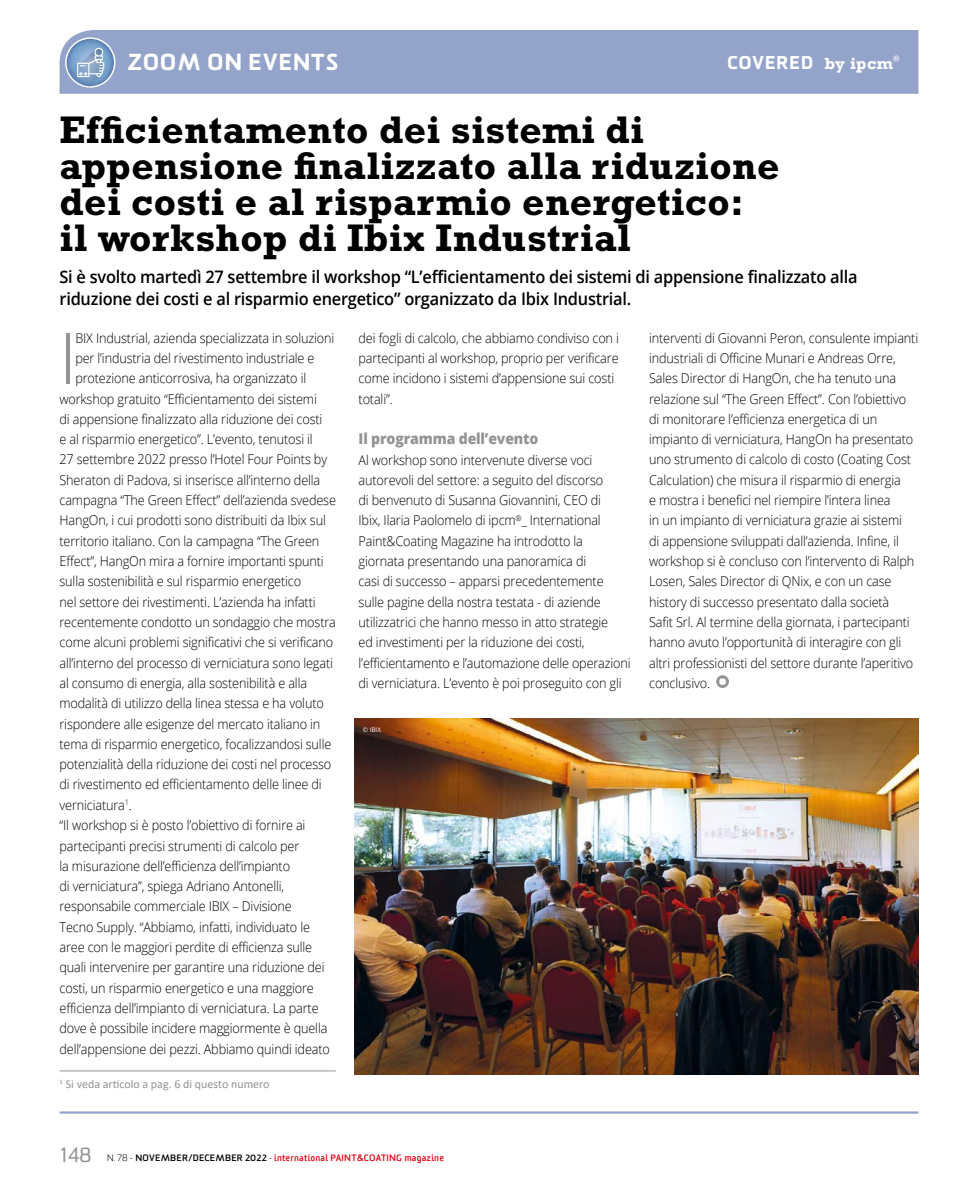
<style>
.page{position:relative;width:978px;height:1191px;background:#fff}
.page>*{position:absolute;margin:0;border:0;box-sizing:border-box;transform-origin:0 0}
.t1{font:300 70.35px "Open Sans";color:#949494;scale:.94 1}
.t2{font:700 39px/36px "Rockwell Std";letter-spacing:.01em;color:#000}
.t3{font:900 22.5px "Sommet Rounded";letter-spacing:.025em;color:#fff}
.t4{font:900 18px "Sommet Rounded";letter-spacing:.025em;color:#fff}
.t5{font:600 17.25px/21.8px "Open Sans";letter-spacing:-.015em;color:#000;scale:.95 1}
.t6{font:800 15px "Open Sans";letter-spacing:-.01em;color:#949494;scale:.94 1}
.t7{font:300 13.5px/20.2px "Open Sans";letter-spacing:-.01em;color:#000;scale:.94 1}
.t8{font:12px "Calibri";color:#949494}
.t9{font:700 9px "Sommet Rounded";letter-spacing:.02em;color:#e30613}
.t10{font:700 7.8px "Rockwell";color:#fff}
.t11{font:6.3px "Open Sans";color:#fff}
.s1{font-family:"Rockwell";font-weight:700;font-size:16.5px}
.s2{font-weight:400;font-size:19.8px;color:#949494}
.s3{font-weight:300;color:#000}
.s4{color:#000}
</style>
<div class="page">
<hr style="left:60px;top:1111px;width:858px;height:2px;background:#93a3c9">
<div style="left:60px;top:30px;width:858px;height:64px;background:#93a3c9"></div>
<svg style="left:65px;top:37px;width:50px;height:51px;background:#92acce"></svg>
<hr style="left:60px;top:1070px;width:276px;height:1px;background:#949494">
<img style="left:354px;top:718px;width:564px;height:356px">
<div style="left:716px;top:675px;width:13px;height:13px;background:#949494;border-radius:50%"></div>
<div style="left:719px;top:678px;width:7px;height:7px;background:#fff;border-radius:2px"></div>
<h3 class="t3" style="left:128px;top:48px;width:213px">ZOOM ON EVENTS</h3>
<h3 class="t4" style="left:727px;top:51px;width:167px">COVERED <span class="s1">by ipcm</span></h3>
<p class="t10" style="left:893px;top:54px;width:7px">®</p>
<h2 class="t2" style="left:60px;top:111px;width:721px">Efficientamento dei sistemi di appensione finalizzato alla riduzione dei costi e al risparmio energetico: il workshop di Ibix Industrial</h2>
<p class="t5" style="left:60px;top:266px;width:842px">Si è svolto martedì 27 settembre il workshop “L’efficientamento dei sistemi di appensione finalizzato alla riduzione dei costi e al risparmio energetico” organizzato da Ibix Industrial.</p>
<p class="t7" style="left:359px;top:327px;width:279px">dei fogli di calcolo, che abbiamo condiviso con i partecipanti al workshop, proprio per verificare come incidono i sistemi d’appensione sui costi totali”.</p>
<p class="t6" style="left:359px;top:427px;width:193px">Il programma dell’evento</p>
<p class="t7" style="left:359px;top:449px;width:291px">Al workshop sono intervenute diverse voci autorevoli del settore: a seguito del discorso<br>di benvenuto di Susanna Giovannini, CEO di<br>Ibix, Ilaria Paolomelo di ipcm<sup>®</sup>_ International Paint&amp;Coating Magazine ha introdotto la giornata presentando una panoramica di<br>casi di successo – apparsi precedentemente sulle pagine della nostra testata - di aziende utilizzatrici che hanno messo in atto strategie<br>ed investimenti per la riduzione dei costi, l’efficientamento e l’automazione delle operazioni di verniciatura. L’evento è poi proseguito con gli</p>
<h1 class="t1" style="left:60px;top:309px;width:19px">I</h1>
<p class="t7" style="left:75px;top:327px;width:277px">BIX Industrial, azienda specializzata in soluzioni</p>
<p class="t7" style="left:649px;top:327px;width:288px">interventi di Giovanni Peron, consulente impianti industriali di Officine Munari e Andreas Orre, Sales Director di HangOn, che ha tenuto una relazione sul “The Green Effect”. Con l’obiettivo di monitorare l’efficienza energetica di un impianto di verniciatura, HangOn ha presentato uno strumento di calcolo di costo (Coating Cost Calculation) che misura il risparmio di energia<br>e mostra i benefici nel riempire l’intera linea<br>in un impianto di verniciatura grazie ai sistemi<br>di appensione sviluppati dall’azienda. Infine, il workshop si è concluso con l’intervento di Ralph Losen, Sales Director di QNix, e con un case history di successo presentato dalla società<br>Safit Srl. Al termine della giornata, i partecipanti hanno avuto l’opportunità di interagire con gli altri professionisti del settore durante l’aperitivo conclusivo.</p>
<p class="t7" style="left:75px;top:347px;width:256px">per l’industria del rivestimento industriale e</p>
<p class="t7" style="left:75px;top:368px;width:247px">protezione anticorrosiva, ha organizzato il</p>
<p class="t7" style="left:60px;top:388px;width:275px">workshop gratuito “Efficientamento dei sistemi</p>
<p class="t7" style="left:60px;top:408px;width:281px">di appensione finalizzato alla riduzione dei costi</p>
<p class="t7" style="left:60px;top:429px;width:271px">e al risparmio energetico”. L’evento, tenutosi il</p>
<p class="t7" style="left:60px;top:449px;width:286px">27 settembre 2022 presso l’Hotel Four Points by</p>
<p class="t7" style="left:60px;top:469px;width:279px">Sheraton di Padova, si inserisce all’interno della</p>
<p class="t7" style="left:60px;top:490px;width:296px">campagna “The Green Effect” dell’azienda svedese</p>
<p class="t7" style="left:60px;top:510px;width:285px">HangOn, i cui prodotti sono distribuiti da Ibix sul</p>
<p class="t7" style="left:60px;top:530px;width:278px">territorio italiano. Con la campagna “The Green</p>
<p class="t7" style="left:60px;top:550px;width:283px">Effect”, HangOn mira a fornire importanti spunti</p>
<p class="t7" style="left:60px;top:571px;width:259px">sulla sostenibilità e sul risparmio energetico</p>
<p class="t7" style="left:60px;top:591px;width:274px">nel settore dei rivestimenti. L’azienda ha infatti</p>
<p class="t7" style="left:60px;top:611px;width:296px">recentemente condotto un sondaggio che mostra</p>
<p class="t7" style="left:60px;top:632px;width:293px">come alcuni problemi significativi che si verificano</p>
<p class="t7" style="left:60px;top:652px;width:292px">all’interno del processo di verniciatura sono legati</p>
<p class="t7" style="left:60px;top:672px;width:265px">al consumo di energia, alla sostenibilità e alla</p>
<p class="t7" style="left:60px;top:693px;width:283px">modalità di utilizzo della linea stessa e ha voluto</p>
<p class="t7" style="left:60px;top:713px;width:279px">rispondere alle esigenze del mercato italiano in</p>
<p class="t7" style="left:60px;top:733px;width:291px">tema di risparmio energetico, focalizzandosi sulle</p>
<p class="t7" style="left:60px;top:753px;width:291px">potenzialità della riduzione dei costi nel processo</p>
<p class="t7" style="left:60px;top:774px;width:281px">di rivestimento ed efficientamento delle linee di</p>
<p class="t7" style="left:60px;top:794px;width:79px">verniciatura<sup>1</sup>.</p>
<p class="t7" style="left:60px;top:815px;width:263px">“Il workshop si è posto l’obiettivo di fornire ai</p>
<p class="t7" style="left:60px;top:835px;width:257px">partecipanti precisi strumenti di calcolo per</p>
<p class="t7" style="left:60px;top:855px;width:247px">la misurazione dell’efficienza dell’impianto</p>
<p class="t7" style="left:60px;top:875px;width:241px">di verniciatura”, spiega Adriano Antonelli,</p>
<p class="t7" style="left:60px;top:896px;width:249px">responsabile commerciale IBIX – Divisione</p>
<p class="t7" style="left:60px;top:916px;width:268px">Tecno Supply. “Abbiamo, infatti, individuato le</p>
<p class="t7" style="left:60px;top:936px;width:270px">aree con le maggiori perdite di efficienza sulle</p>
<p class="t7" style="left:60px;top:957px;width:283px">quali intervenire per garantire una riduzione dei</p>
<p class="t7" style="left:60px;top:977px;width:272px">costi, un risparmio energetico e una maggiore</p>
<p class="t7" style="left:60px;top:997px;width:277px">efficienza dell’impianto di verniciatura. La parte</p>
<p class="t7" style="left:60px;top:1018px;width:286px">dove è possibile incidere maggiormente è quella</p>
<p class="t7" style="left:60px;top:1038px;width:289px">dell’appensione dei pezzi. Abbiamo quindi ideato</p>
<p class="t8" style="left:60px;top:1075px;width:212px"><sup>1</sup> Si veda articolo a pag. 6 di questo numero</p>
<p class="t11" style="left:363px;top:725px;width:20px">© IBIX</p>
<p class="t9" style="left:60px;top:1152px;width:386px"><span class="s2">148</span> <span class="s3">N. 78 -</span> <span class="s4">NOVEMBER/DECEMBER 2022</span> <span class="s3">-</span> international PAINT&amp;COATING magazine</p>
</div>
